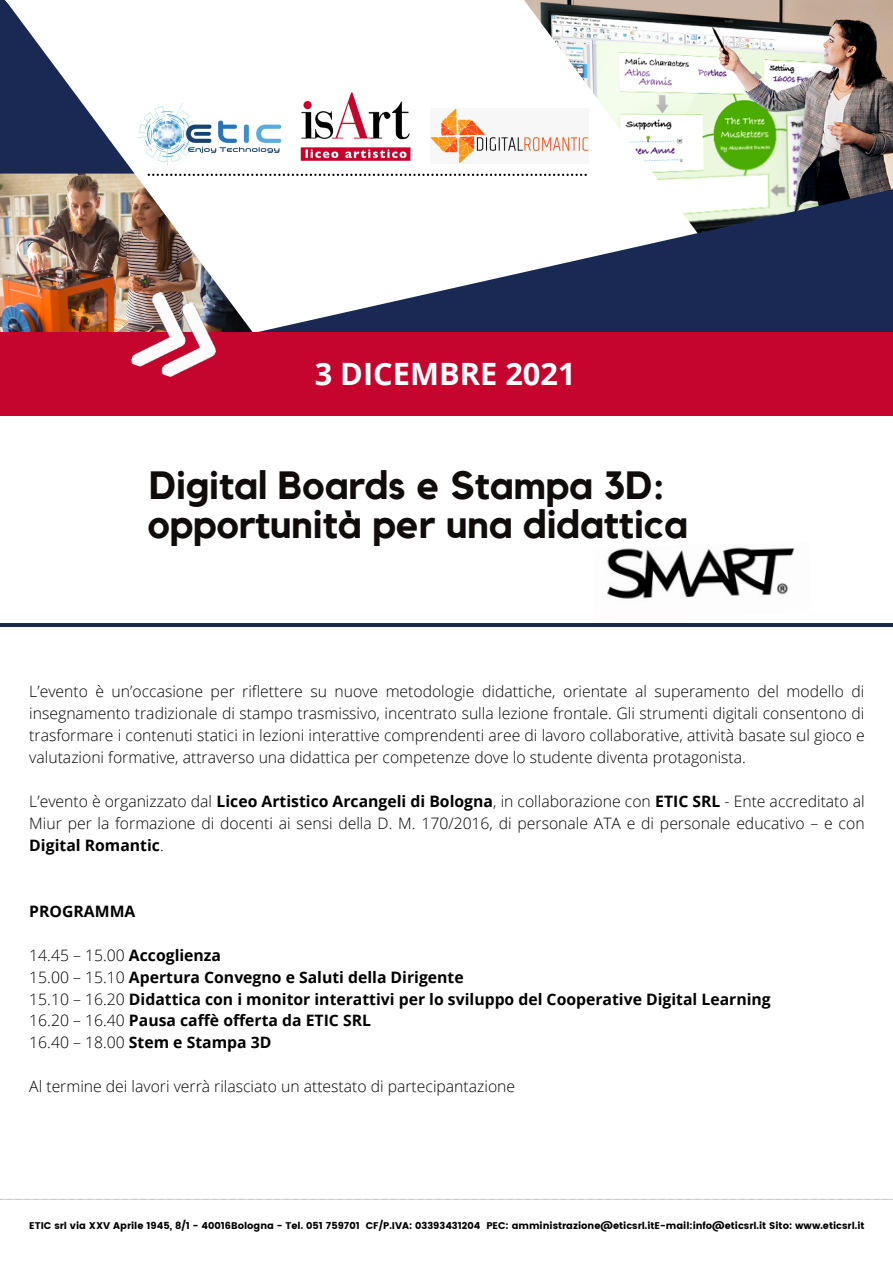
<style>
.page{position:relative;width:893px;height:1263px;background:#fff}
.page>*{position:absolute;margin:0;border:0;box-sizing:border-box;transform-origin:0 0}
.t1{font:700 39.3px "Kollektif";color:#110c0c}
.t2{font:700 30.75px "Open Sans";color:#fff}
.t3{font:300 15.75px/22px "Open Sans";color:#000;text-align:justify}
.t4{font:700 15.75px "Open Sans";color:#000}
.t5{font:9.75px "Poppins";color:#000}
.s1{font-weight:700}
.s2{font-weight:300}
</style>
<div class="page">
<img style="left:0;top:176px;width:61px;height:156px">
<img style="left:61px;top:0;width:832px;height:332px">
<svg style="left:0;top:0;width:587px;height:176px"></svg>
<img style="left:430px;top:108px;width:158px;height:55px">
<img style="left:607px;top:547px;width:188px;height:52px">
<div style="left:0;top:623px;width:893px;height:37px;background:#192954"></div>
<svg style="left:0;top:1199px;width:892px;height:1px"></svg>
<div style="left:0;top:332px;width:893px;height:83px;background:#c6052e"></div>
<img style="left:130px;top:290px;width:107px;height:87px">
<div style="left:0;top:627px;width:893px;height:38px;background:#fff"></div>
<p class="t2" style="left:315px;top:352px;width:262px">3 DICEMBRE 2021</p>
<p class="t1" style="left:149px;top:467px;width:517px">Digital Boards e Stampa 3D:</p>
<p class="t1" style="left:147px;top:506px;width:542px">opportunità per una didattica</p>
<p class="t3" style="left:29px;top:680px;width:837px">L’evento è un’occasione per riflettere su nuove metodologie didattiche, orientate al superamento del modello di insegnamento tradizionale di stampo trasmissivo, incentrato sulla lezione frontale. Gli strumenti digitali consentono di trasformare i contenuti statici in lezioni interattive comprendenti aree di lavoro collaborative, attività basate sul gioco e valutazioni formative, attraverso una didattica per competenze dove lo studente diventa protagonista.</p>
<p class="t3" style="left:29px;top:790px;width:837px">L’evento è organizzato dal <span class="s1">Liceo Artistico Arcangeli di Bologna</span>, in collaborazione con <span class="s1">ETIC SRL</span> - Ente accreditato al Miur per la formazione di docenti ai sensi della D. M. 170/2016, di personale ATA e di personale educativo – e con <span class="s1">Digital Romantic</span>.</p>
<p class="t4" style="left:29px;top:900px;width:108px">PROGRAMMA</p>
<p class="t3" style="left:29px;top:943px;width:193px">14.45 – 15.00 <span class="s1">Accoglienza</span></p>
<p class="t4" style="left:29px;top:966px;width:436px"><span class="s2">15.00 – 15.10</span> Apertura Convegno e Saluti della Dirigente</p>
<p class="t4" style="left:29px;top:988px;width:743px"><span class="s2">15.10 – 16.20</span> Didattica con i monitor interattivi per lo sviluppo del Cooperative Digital Learning</p>
<p class="t4" style="left:29px;top:1010px;width:343px"><span class="s2">16.20 – 16.40</span> Pausa caffè offerta da ETIC SRL</p>
<p class="t4" style="left:29px;top:1031px;width:243px"><span class="s2">16.40 – 18.00</span> Stem e Stampa 3D</p>
<p class="t3" style="left:29px;top:1075px;width:487px">Al termine dei lavori verrà rilasciato un attestato di partecipantazione</p>
<p class="t5" style="left:29px;top:1220px;width:836px">ETIC srl via XXV Aprile 1945, 8/1 - 40016Bologna - Tel. 051 759701 CF/P.IVA: 03393431204 PEC: amministrazione@eticsrl.itE-mail:info@eticsrl.it Sito: www.eticsrl.it</p>
</div>
